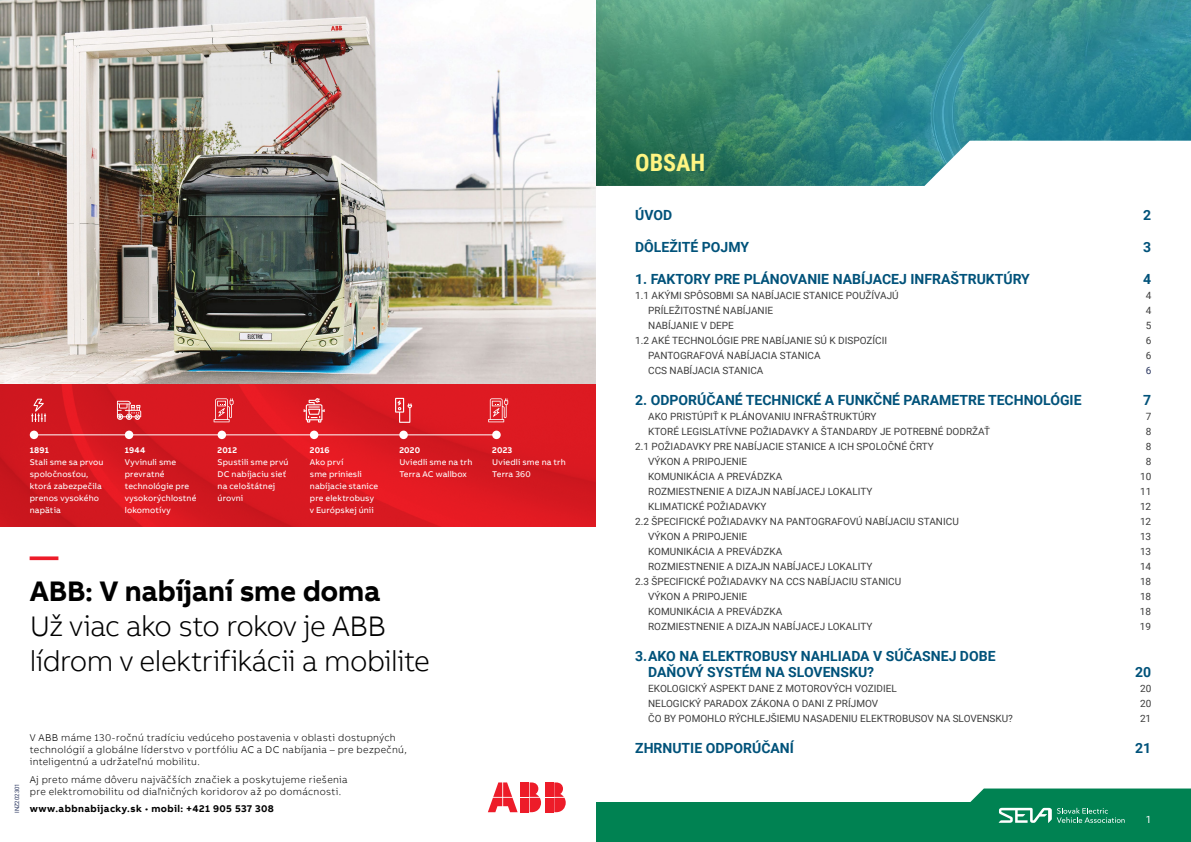
<style>
.page{position:relative;width:1191px;height:842px;background:#fff}
.page>*{position:absolute;margin:0;border:0;box-sizing:border-box;transform-origin:0 0}
.t1{font:300 29px/34.8px "AB Bvoice";letter-spacing:-.02em;color:#000}
.t2{font:700 29px "AB Bvoice";letter-spacing:-.01em;color:#000}
.t3{font:700 29px "AB Bvoice";color:#ed1c29}
.t4{font:700 24px "Roboto Condensed";color:#fff582}
.t5{font:700 14px/16px "Roboto";color:#00527a}
.t6{font:10px "Roboto";color:#3d3d3d}
.t7{font:300 10px/12px "AB Bvoice";letter-spacing:.03em;color:#000}
.t8{font:700 10px "AB Bvoice";letter-spacing:.04em;color:#000}
.t9{font:10px "Roboto";color:#fff}
.t10{font:10px "Roboto";color:#2b3760}
.t11{font:8.5px/12px "AB Bvoice";letter-spacing:.015em;color:#fff}
.t12{font:700 8.5px "AB Bvoice";letter-spacing:.02em;color:#fff}
.t13{font:6px "Roboto";color:#2b3760}
.s1{font-weight:300}
</style>
<div class="page">
<div style="left:0;top:802px;width:1191px;height:40px;background:#008252"></div>
<svg style="left:970px;top:788px;width:221px;height:35px"></svg>
<img style="left:595px;top:0;width:596px;height:186px">
<div style="left:0;top:0;width:595px;height:842px;background:#fff"></div>
<img style="left:0;top:0;width:595px;height:385px">
<svg style="left:0;top:385px;width:595px;height:142px;background:#d81921"></svg>
<div style="left:544px;top:782px;width:9px;height:15px;background:#ed1c29"></div>
<div style="left:544px;top:798px;width:9px;height:14px;background:#ed1c29"></div>
<svg style="left:554px;top:782px;width:12px;height:30px"></svg>
<svg style="left:488px;top:782px;width:29px;height:30px"></svg>
<div style="left:520px;top:782px;width:9px;height:15px;background:#ed1c29"></div>
<div style="left:520px;top:798px;width:9px;height:14px;background:#ed1c29"></div>
<svg style="left:529px;top:782px;width:12px;height:30px"></svg>
<hr style="left:36px;top:434px;width:462px;height:1px;background:#fff">
<div style="left:399px;top:431px;width:9px;height:8px;background:#fff;border-radius:50%"></div>
<div style="left:492px;top:431px;width:9px;height:8px;background:#fff;border-radius:50%"></div>
<div style="left:30px;top:431px;width:8px;height:8px;background:#fff;border-radius:50%"></div>
<div style="left:125px;top:431px;width:8px;height:8px;background:#fff;border-radius:50%"></div>
<div style="left:218px;top:431px;width:8px;height:8px;background:#fff;border-radius:50%"></div>
<div style="left:310px;top:431px;width:8px;height:8px;background:#fff;border-radius:50%"></div>
<svg style="left:31px;top:399px;width:15px;height:23px"></svg>
<svg style="left:395px;top:398px;width:17px;height:25px"></svg>
<svg style="left:214px;top:398px;width:19px;height:24px"></svg>
<svg style="left:488px;top:398px;width:20px;height:24px"></svg>
<svg style="left:117px;top:401px;width:24px;height:19px"></svg>
<svg style="left:303px;top:398px;width:22px;height:25px"></svg>
<p class="t12" style="left:30px;top:445px;width:21px">1891</p>
<p class="t11" style="left:30px;top:456px;width:75px">Stali sme sa prvou spoločnosťou, ktorá zabezpečila prenos vysokého napätia</p>
<p class="t12" style="left:125px;top:445px;width:22px">1944</p>
<p class="t11" style="left:125px;top:456px;width:73px">Vyvinuli sme prevratné technológie pre vysokorýchlostné lokomotívy</p>
<p class="t12" style="left:218px;top:445px;width:21px">2012</p>
<p class="t11" style="left:218px;top:456px;width:72px">Spustili sme prvú<br>DC nabíjaciu sieť na celoštátnej úrovni</p>
<p class="t12" style="left:310px;top:445px;width:21px">2016</p>
<p class="t11" style="left:310px;top:456px;width:70px">Ako prví<br>sme priniesli nabíjacie stanice pre elektrobusy v Európskej únii</p>
<p class="t12" style="left:399px;top:445px;width:22px">2020</p>
<p class="t11" style="left:399px;top:456px;width:75px">Uviedli sme na trh<br>Terra AC wallbox</p>
<h1 class="t3" style="left:30px;top:538px;width:30px">—</h1>
<h1 class="t2" style="left:30px;top:573px;width:352px">ABB: V nabíjaní sme doma</h1>
<h1 class="t1" style="left:30px;top:608px;width:401px">Už viac ako sto rokov je ABB lídrom v elektrifikácii a mobilite</h1>
<p class="t12" style="left:492px;top:445px;width:22px">2023</p>
<p class="t11" style="left:492px;top:456px;width:75px">Uviedli sme na trh<br>Terra 360</p>
<p class="t13" style="left:13px;top:813px;width:31px;rotate:-90deg">INZ202301</p>
<p class="t7" style="left:30px;top:731px;width:378px">V ABB máme 130-ročnú tradíciu vedúceho postavenia v oblasti dostupných technológií a globálne líderstvo v portfóliu AC a DC nabíjania – pre bezpečnú, inteligentnú a udržateľnú mobilitu.</p>
<p class="t7" style="left:30px;top:773px;width:319px">Aj preto máme dôveru najväčších značiek a poskytujeme riešenia pre elektromobilitu od diaľničných koridorov až po domácnosti.</p>
<p class="t8" style="left:30px;top:802px;width:246px">www.abbnabijacky.sk <span class="s1">•</span> mobil: +421 905 537 308</p>
<h2 class="t4" style="left:635px;top:146px;width:71px">OBSAH</h2>
<h3 class="t5" style="left:635px;top:206px;width:39px">ÚVOD</h3>
<h3 class="t5" style="left:1143px;top:206px;width:10px">2</h3>
<h3 class="t5" style="left:635px;top:238px;width:115px">DÔLEŽITÉ POJMY</h3>
<h3 class="t5" style="left:1143px;top:238px;width:10px">3</h3>
<h3 class="t5" style="left:635px;top:270px;width:396px">1. FAKTORY PRE PLÁNOVANIE NABÍJACEJ INFRAŠTRUKTÚRY</h3>
<h3 class="t5" style="left:1143px;top:270px;width:10px">4</h3>
<p class="t6" style="left:635px;top:288px;width:265px">1.1 AKÝMI SPÔSOBMI SA NABÍJACIE STANICE POUŽÍVAJÚ</p>
<p class="t6" style="left:1145px;top:288px;width:7px">4</p>
<p class="t6" style="left:648px;top:303px;width:126px">PRÍLEŽITOSTNÉ NABÍJANIE</p>
<p class="t6" style="left:1145px;top:303px;width:7px">4</p>
<p class="t6" style="left:648px;top:318px;width:87px">NABÍJANIE V DEPE</p>
<p class="t6" style="left:1145px;top:318px;width:7px">5</p>
<p class="t6" style="left:635px;top:333px;width:253px">1.2 AKÉ TECHNOLÓGIE PRE NABÍJANIE SÚ K DISPOZÍCII</p>
<p class="t6" style="left:1145px;top:333px;width:7px">6</p>
<p class="t6" style="left:648px;top:348px;width:174px">PANTOGRAFOVÁ NABÍJACIA STANICA</p>
<p class="t6" style="left:1145px;top:348px;width:7px">6</p>
<p class="t6" style="left:648px;top:363px;width:117px">CCS NABÍJACIA STANICA</p>
<p class="t10" style="left:1145px;top:363px;width:7px">6</p>
<h3 class="t5" style="left:635px;top:391px;width:448px">2. ODPORÚČANÉ TECHNICKÉ A FUNKČNÉ PARAMETRE TECHNOLÓGIE</h3>
<h3 class="t5" style="left:1143px;top:391px;width:10px">7</h3>
<p class="t6" style="left:648px;top:409px;width:230px">AKO PRISTÚPIŤ K PLÁNOVANIU INFRAŠTRUKTÚRY</p>
<p class="t6" style="left:1145px;top:409px;width:7px">7</p>
<p class="t6" style="left:648px;top:424px;width:343px">KTORÉ LEGISLATÍVNE POŽIADAVKY A ŠTANDARDY JE POTREBNÉ DODRŽAŤ</p>
<p class="t6" style="left:1145px;top:424px;width:7px">8</p>
<p class="t6" style="left:635px;top:439px;width:300px">2.1 POŽIADAVKY PRE NABÍJACIE STANICE A ICH SPOLOČNÉ ČRTY</p>
<p class="t6" style="left:1145px;top:439px;width:7px">8</p>
<p class="t6" style="left:648px;top:454px;width:101px">VÝKON A PRIPOJENIE</p>
<p class="t6" style="left:1145px;top:454px;width:7px">8</p>
<p class="t6" style="left:648px;top:469px;width:136px">KOMUNIKÁCIA A PREVÁDZKA</p>
<p class="t6" style="left:1140px;top:469px;width:13px">10</p>
<p class="t6" style="left:648px;top:484px;width:226px">ROZMIESTNENIE A DIZAJN NABÍJACEJ LOKALITY</p>
<p class="t6" style="left:1140px;top:484px;width:13px">11</p>
<p class="t6" style="left:648px;top:499px;width:120px">KLIMATICKÉ POŽIADAVKY</p>
<p class="t6" style="left:1140px;top:499px;width:13px">12</p>
<p class="t6" style="left:635px;top:514px;width:325px">2.2 ŠPECIFICKÉ POŽIADAVKY NA PANTOGRAFOVÚ NABÍJACIU STANICU</p>
<p class="t6" style="left:1140px;top:514px;width:13px">12</p>
<p class="t6" style="left:648px;top:529px;width:101px">VÝKON A PRIPOJENIE</p>
<p class="t6" style="left:1140px;top:529px;width:13px">13</p>
<p class="t6" style="left:648px;top:544px;width:136px">KOMUNIKÁCIA A PREVÁDZKA</p>
<p class="t6" style="left:1140px;top:544px;width:13px">13</p>
<p class="t6" style="left:648px;top:559px;width:226px">ROZMIESTNENIE A DIZAJN NABÍJACEJ LOKALITY</p>
<p class="t6" style="left:1140px;top:559px;width:13px">14</p>
<p class="t6" style="left:635px;top:574px;width:268px">2.3 ŠPECIFICKÉ POŽIADAVKY NA CCS NABÍJACIU STANICU</p>
<p class="t6" style="left:1140px;top:574px;width:13px">18</p>
<p class="t6" style="left:648px;top:589px;width:101px">VÝKON A PRIPOJENIE</p>
<p class="t6" style="left:1140px;top:589px;width:13px">18</p>
<p class="t6" style="left:648px;top:604px;width:136px">KOMUNIKÁCIA A PREVÁDZKA</p>
<p class="t6" style="left:1140px;top:604px;width:13px">18</p>
<p class="t6" style="left:648px;top:619px;width:226px">ROZMIESTNENIE A DIZAJN NABÍJACEJ LOKALITY</p>
<p class="t6" style="left:1140px;top:619px;width:13px">19</p>
<h3 class="t5" style="left:648px;top:647px;width:349px;text-indent:-13px">3.AKO NA ELEKTROBUSY NAHLIADA V SÚČASNEJ DOBE<br>DAŇOVÝ SYSTÉM NA SLOVENSKU?</h3>
<h3 class="t5" style="left:1135px;top:663px;width:18px">20</h3>
<p class="t6" style="left:648px;top:681px;width:250px">EKOLOGICKÝ ASPEKT DANE Z MOTOROVÝCH VOZIDIEL</p>
<p class="t6" style="left:1140px;top:681px;width:13px">20</p>
<p class="t6" style="left:648px;top:696px;width:231px">NELOGICKÝ PARADOX ZÁKONA O DANI Z PRÍJMOV</p>
<p class="t6" style="left:1140px;top:696px;width:13px">20</p>
<p class="t6" style="left:648px;top:711px;width:366px">ČO BY POMOHLO RÝCHLEJŠIEMU NASADENIU ELEKTROBUSOV NA SLOVENSKU?</p>
<p class="t6" style="left:1140px;top:711px;width:13px">21</p>
<h3 class="t5" style="left:635px;top:739px;width:160px">ZHRNUTIE ODPORÚČANÍ</h3>
<h3 class="t5" style="left:1135px;top:739px;width:18px">21</h3>
<p class="t9" style="left:1145px;top:812px;width:7px">1</p>
</div>
